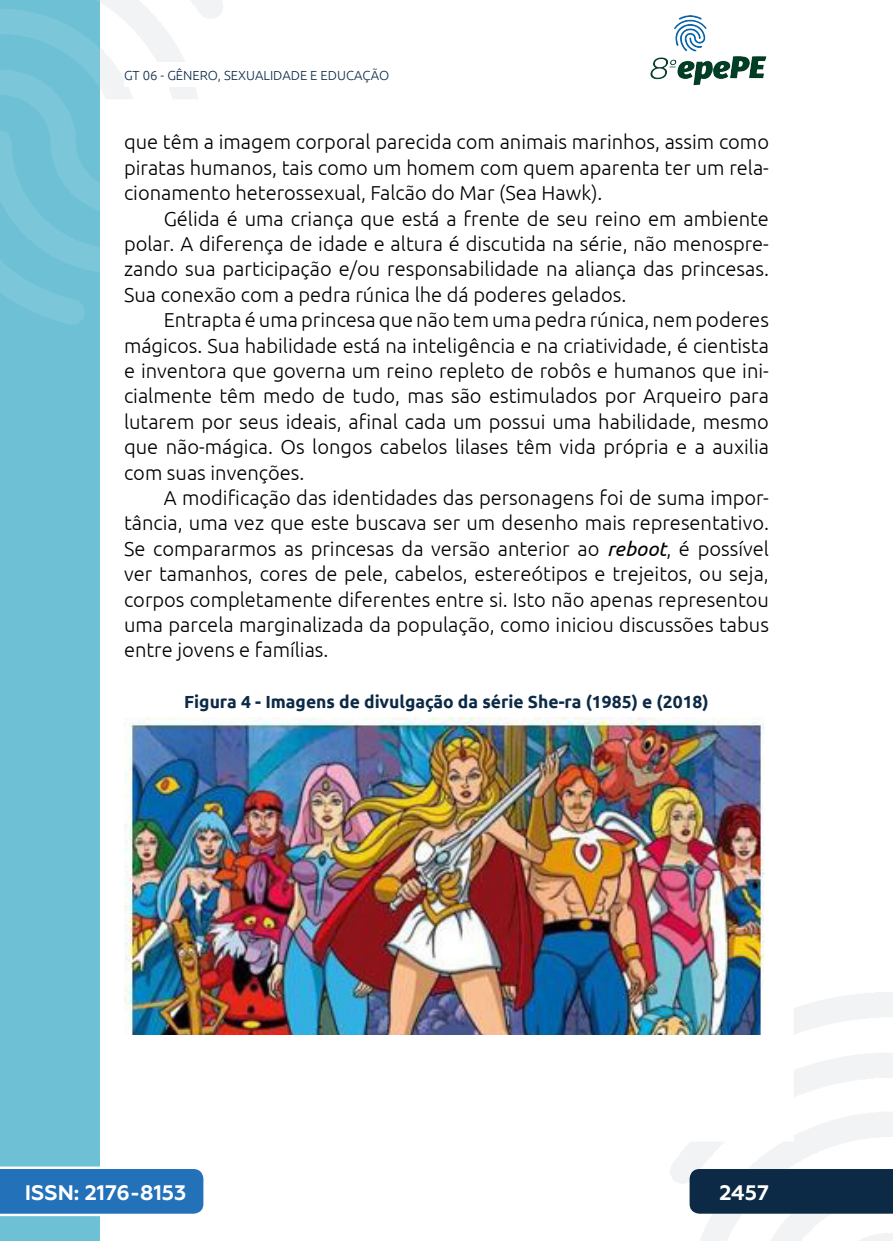
<style>
.page{position:relative;width:893px;height:1241px;background:#fff}
.page>*{position:absolute;margin:0;border:0;box-sizing:border-box;transform-origin:0 0}
.t1{font:700 21px "Geometria";color:#fff}
._5_CORPO{font:300 20.12px/25.4px "Ubuntu";color:#000;text-align:justify}
._10_LEGENDAS{font:700 17.5px "Ubuntu";color:#0c2a46}
.t2{font:300 13.12px "Ubuntu";color:#0c2a46}
.s1{font-weight:400;font-style:italic}
</style>
<div class="page">
<svg style="left:669px;top:992px;width:224px;height:248px"></svg>
<svg style="left:99px;top:0;width:124px;height:324px"></svg>
<img style="left:650px;top:15px;width:117px;height:71px">
<div style="left:0;top:0;width:99px;height:1240px;background:#6ec0d5"></div>
<svg style="left:0;top:0;width:99px;height:325px"></svg>
<svg style="left:0;top:1166px;width:203px;height:49px;background:#367dbf"></svg>
<div style="left:690px;top:1168px;width:203px;height:45px;background:#0c2a46"></div>
<div style="left:124px;top:62px;width:516px;height:25px;background:#fff"></div>
<img style="left:124px;top:717px;width:645px;height:317px">
<p class="t2" style="left:124px;top:67px;width:267px">GT 06 - GÊNERO, SEXUALIDADE E EDUCAÇÃO</p>
<p class="_5_CORPO" style="left:124px;top:129px;width:646px">que têm a imagem corporal parecida com animais marinhos, assim como piratas humanos, tais como um homem com quem aparenta ter um rela&shy;cionamento heterossexual, Falcão do Mar (Sea Hawk).</p>
<p class="_5_CORPO" style="left:124px;top:205px;width:646px;text-indent:40px">Gélida é uma criança que está a frente de seu reino em ambiente polar. A diferença de idade e altura é discutida na série, não menospre&shy;zando sua participação e/ou responsabilidade na aliança das princesas.<br>Sua conexão com a pedra rúnica lhe dá poderes gelados.</p>
<p class="_5_CORPO" style="left:124px;top:307px;width:646px;text-indent:40px">Entrapta é uma princesa que não tem uma pedra rúnica, nem poderes mágicos. Sua habilidade está na inteligência e na criatividade, é cientista e inventora que governa um reino repleto de robôs e humanos que ini&shy;cialmente têm medo de tudo, mas são estimulados por Arqueiro para lutarem por seus ideais, afinal cada um possui uma habilidade, mesmo que não-mágica. Os longos cabelos lilases têm vida própria e a auxilia com suas invenções.</p>
<p class="_5_CORPO" style="left:124px;top:484px;width:646px;text-indent:40px">A modificação das identidades das personagens foi de suma impor&shy;tância, uma vez que este buscava ser um desenho mais representativo.<br>Se compararmos as princesas da versão anterior ao <span class="s1">reboot</span>, é possível ver tamanhos, cores de pele, cabelos, estereótipos e trejeitos, ou seja, corpos completamente diferentes entre si. Isto não apenas representou uma parcela marginalizada da população, como iniciou discussões tabus entre jovens e famílias.</p>
<p class="_10_LEGENDAS" style="left:184px;top:691px;width:526px">Figura 4 - Imagens de divulgação da série She-ra (1985) e (2018)</p>
<p class="t1" style="left:25px;top:1179px;width:163px">ISSN: 2176-8153</p>
<p class="t1" style="left:719px;top:1179px;width:51px">2457</p>
</div>
